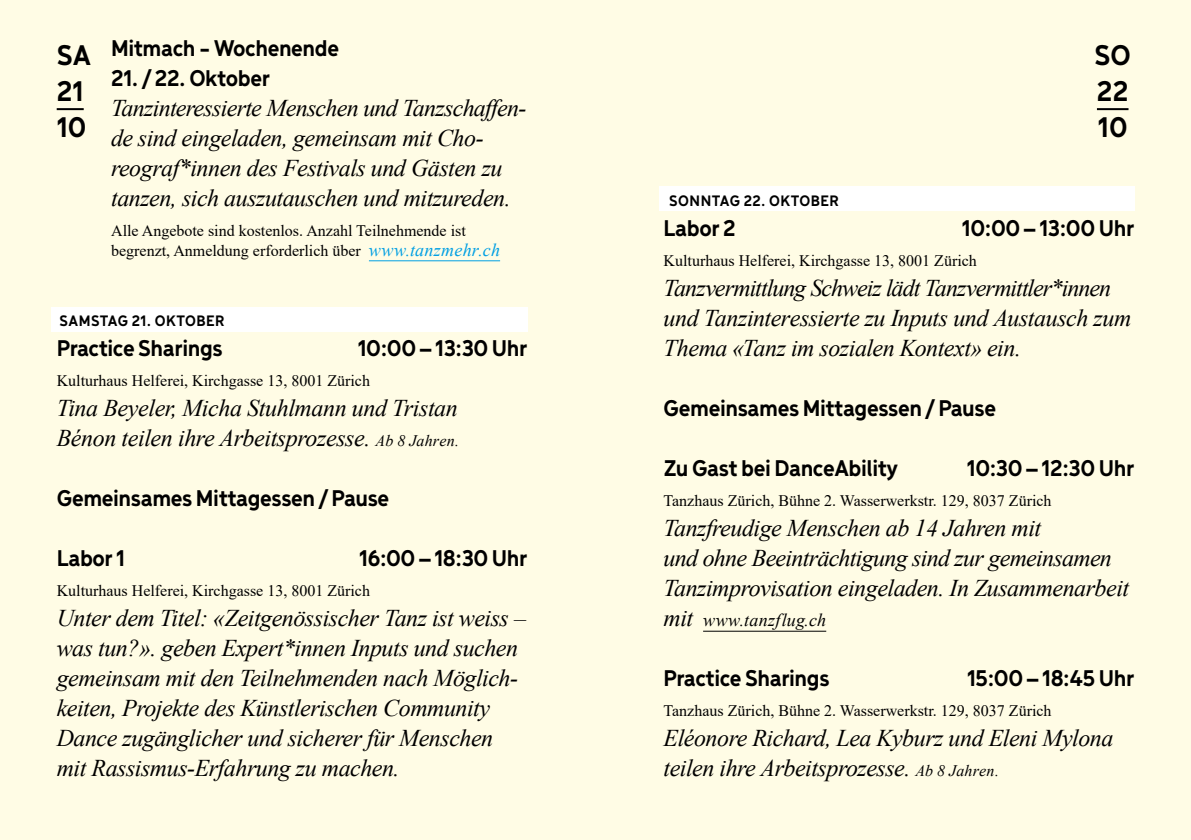
<style>
.page{position:relative;width:1191px;height:840px;background:#fff}
.page>*{position:absolute;margin:0;border:0;box-sizing:border-box;transform-origin:0 0}
.t1{font:700 30px/36px "Menca";color:#000}
.t2{font:italic 24px/30px "Times New Roman";letter-spacing:-.02em;color:#000}
.t3{font:700 24px "Menca";letter-spacing:-.015em;color:#000}
.t4{font:italic 18px "Times New Roman";letter-spacing:.015em;color:#000}
.t5{font:16px/20px "Times New Roman";color:#000}
.t6{font:700 16px "Menca";letter-spacing:.03em;color:#000}
.s1{font-style:italic;font-size:18px;color:#009fe3}
.s2{font-size:16px}
.s3{font-size:24px}
</style>
<div class="page">
<div style="left:0;top:0;width:1191px;height:839px;background:#fffce5"></div>
<div style="left:51px;top:307px;width:476px;height:25px;background:#fff"></div>
<div style="left:659px;top:186px;width:475px;height:25px;background:#fff"></div>
<hr style="left:369px;top:260px;width:131px;height:1px;background:#009fe3">
<hr style="left:703px;top:630px;width:123px;height:1px;background:#000">
<hr style="left:57px;top:108px;width:27px;height:2px;background:#000">
<hr style="left:1097px;top:108px;width:31px;height:2px;background:#000">
<p class="t3" style="left:111px;top:31px;width:229px">Mitmach - Wochenende</p>
<p class="t3" style="left:111px;top:61px;width:160px">21. / 22. Oktober</p>
<p class="t2" style="left:111px;top:92px;width:417px">Tanzinteressierte Menschen und Tanzschaffen&shy;de sind eingeladen, gemeinsam mit Cho&shy;reograf*innen des Festivals und Gästen zu tanzen, sich auszutauschen und mitzureden.</p>
<p class="t5" style="left:111px;top:220px;width:390px">Alle Angebote sind kostenlos. Anzahl Teilnehmende ist begrenzt, Anmeldung erforderlich über <span class="s1">www.tanzmehr.ch</span></p>
<p class="t3" style="left:663px;top:211px;width:74px">Labor 2</p>
<p class="t3" style="left:962px;top:211px;width:174px">10:00 – 13:00 Uhr</p>
<p class="t1" style="left:57px;top:35px;width:36px">SA<br>21<br>10</p>
<p class="t1" style="left:1094px;top:35px;width:38px;text-align:justify">SO 22<br>10</p>
<p class="t6" style="left:669px;top:189px;width:171px">SONNTAG 22. OKTOBER</p>
<p class="t5" style="left:663px;top:250px;width:315px">Kulturhaus Helferei, Kirchgasse 13, 8001 Zürich</p>
<p class="t2" style="left:663px;top:272px;width:469px">Tanzvermittlung Schweiz lädt Tanzvermittler*innen und Tanzinteressierte zu Inputs und Austausch zum<br>Thema «Tanz im sozialen Kontext» ein.</p>
<p class="t6" style="left:60px;top:309px;width:166px">SAMSTAG 21. OKTOBER</p>
<p class="t3" style="left:57px;top:331px;width:167px">Practice Sharings</p>
<p class="t3" style="left:358px;top:331px;width:171px">10:00 – 13:30 Uhr</p>
<p class="t5" style="left:57px;top:370px;width:315px">Kulturhaus Helferei, Kirchgasse 13, 8001 Zürich</p>
<p class="t2" style="left:57px;top:392px;width:404px">Tina Beyeler, Micha Stuhlmann und Tristan<br>Bénon teilen ihre Arbeitsprozesse. <span class="s2">Ab 8 Jahren.</span></p>
<p class="t3" style="left:57px;top:481px;width:334px">Gemeinsames Mittagessen / Pause</p>
<p class="t3" style="left:57px;top:541px;width:70px">Labor 1</p>
<p class="t3" style="left:359px;top:541px;width:170px">16:00 – 18:30 Uhr</p>
<p class="t5" style="left:57px;top:580px;width:315px">Kulturhaus Helferei, Kirchgasse 13, 8001 Zürich</p>
<p class="t2" style="left:57px;top:602px;width:471px">Unter dem Titel: «Zeitgenössischer Tanz ist weiss – was tun?». geben Expert*innen Inputs und suchen gemeinsam mit den Teilnehmenden nach Möglich&shy;keiten, Projekte des Künstlerischen Community Dance zugänglicher und sicherer für Menschen mit Rassismus-Erfahrung zu machen.</p>
<p class="t3" style="left:663px;top:391px;width:334px">Gemeinsames Mittagessen / Pause</p>
<p class="t3" style="left:663px;top:451px;width:236px">Zu Gast bei DanceAbility</p>
<p class="t3" style="left:966px;top:451px;width:169px">10:30 – 12:30 Uhr</p>
<p class="t5" style="left:663px;top:490px;width:389px">Tanzhaus Zürich, Bühne 2. Wasserwerkstr. 129, 8037 Zürich</p>
<p class="t2" style="left:663px;top:512px;width:467px">Tanzfreudige Menschen ab 14 Jahren mit<br>und ohne Beeinträchtigung sind zur gemeinsamen<br>Tanzimprovisation eingeladen. In Zusammenarbeit</p>
<p class="t4" style="left:663px;top:607px;width:164px"><span class="s3">mit</span> www.tanzflug.ch</p>
<p class="t3" style="left:663px;top:661px;width:167px">Practice Sharings</p>
<p class="t3" style="left:967px;top:661px;width:169px">15:00 – 18:45 Uhr</p>
<p class="t5" style="left:663px;top:700px;width:389px">Tanzhaus Zürich, Bühne 2. Wasserwerkstr. 129, 8037 Zürich</p>
<p class="t2" style="left:663px;top:722px;width:451px">Eléonore Richard, Lea Kyburz und Eleni Mylona teilen ihre Arbeitsprozesse. <span class="s2">Ab 8 Jahren.</span></p>
</div>
